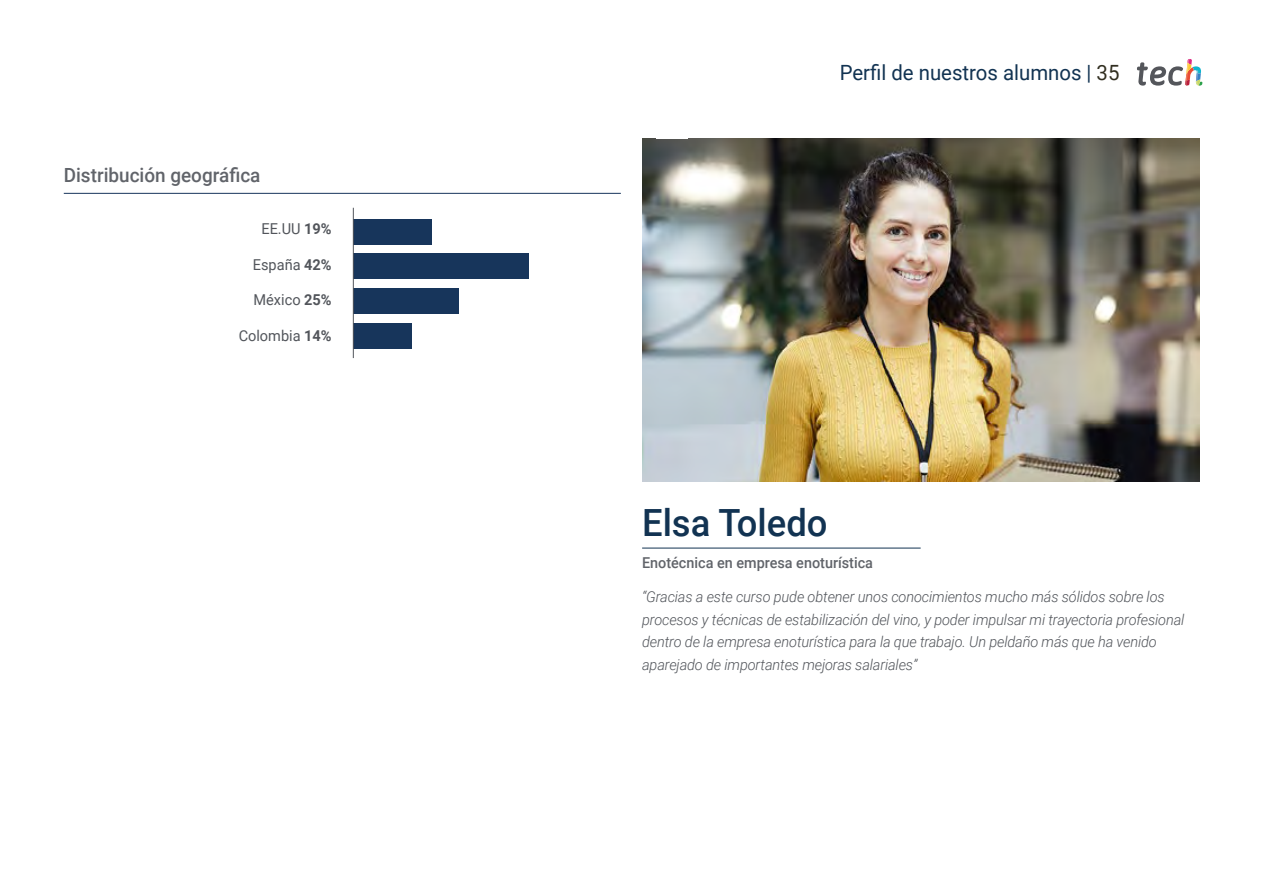
<style>
.page{position:relative;width:1263px;height:893px;background:#fff}
.page>*{position:absolute;margin:0;border:0;box-sizing:border-box;transform-origin:0 0}
.t1{font:500 37.5px "Roboto";color:#123352}
.t2{font:21px "Roboto";color:#123352}
.t3{font:500 19.5px "Roboto";color:#61646a}
.t4{font:italic 300 15px/22.5px "Roboto";letter-spacing:-.01em;color:#52555b}
.t5{font:15px "Roboto";color:#52555b}
.t6{font:500 15px "Roboto";color:#61646a;scale:.96 1}
.s1{font-weight:700}
.s2{color:#312e20}
</style>
<div class="page">
<hr style="left:642px;top:548px;width:279px;height:1px;background:#123352">
<hr style="left:64px;top:193px;width:557px;height:1px;background:#17355b">
<div style="left:353px;top:219px;width:79px;height:25px;background:#17355b"></div>
<div style="left:353px;top:254px;width:176px;height:25px;background:#17355b"></div>
<div style="left:353px;top:288px;width:106px;height:26px;background:#17355b"></div>
<div style="left:353px;top:323px;width:59px;height:26px;background:#17355b"></div>
<hr style="left:353px;top:208px;width:1px;height:150px;background:#52555b">
<img style="left:642px;top:138px;width:557px;height:343px">
<svg style="left:1137px;top:59px;width:65px;height:27px"></svg>
<h3 class="t3" style="left:64px;top:161px;width:198px">Distribución geográfica</h3>
<p class="t5" style="left:261px;top:218px;width:72px">EE.UU <span class="s1">19%</span></p>
<p class="t5" style="left:253px;top:254px;width:80px">España <span class="s1">42%</span></p>
<p class="t5" style="left:254px;top:289px;width:80px">México <span class="s1">25%</span></p>
<p class="t5" style="left:239px;top:325px;width:95px">Colombia <span class="s1">14%</span></p>
<h2 class="t2" style="left:840px;top:57px;width:281px">Perfil de nuestros alumnos | <span class="s2">35</span></h2>
<h1 class="t1" style="left:642px;top:496px;width:187px">Elsa Toledo</h1>
<p class="t6" style="left:642px;top:552px;width:242px">Enotécnica en empresa enoturística</p>
<p class="t4" style="left:642px;top:585px;width:544px">“Gracias a este curso pude obtener unos conocimientos mucho más sólidos sobre los procesos y técnicas de estabilización del vino, y poder impulsar mi trayectoria profesional dentro de la empresa enoturística para la que trabajo. Un peldaño más que ha venido aparejado de importantes mejoras salariales”</p>
</div>
